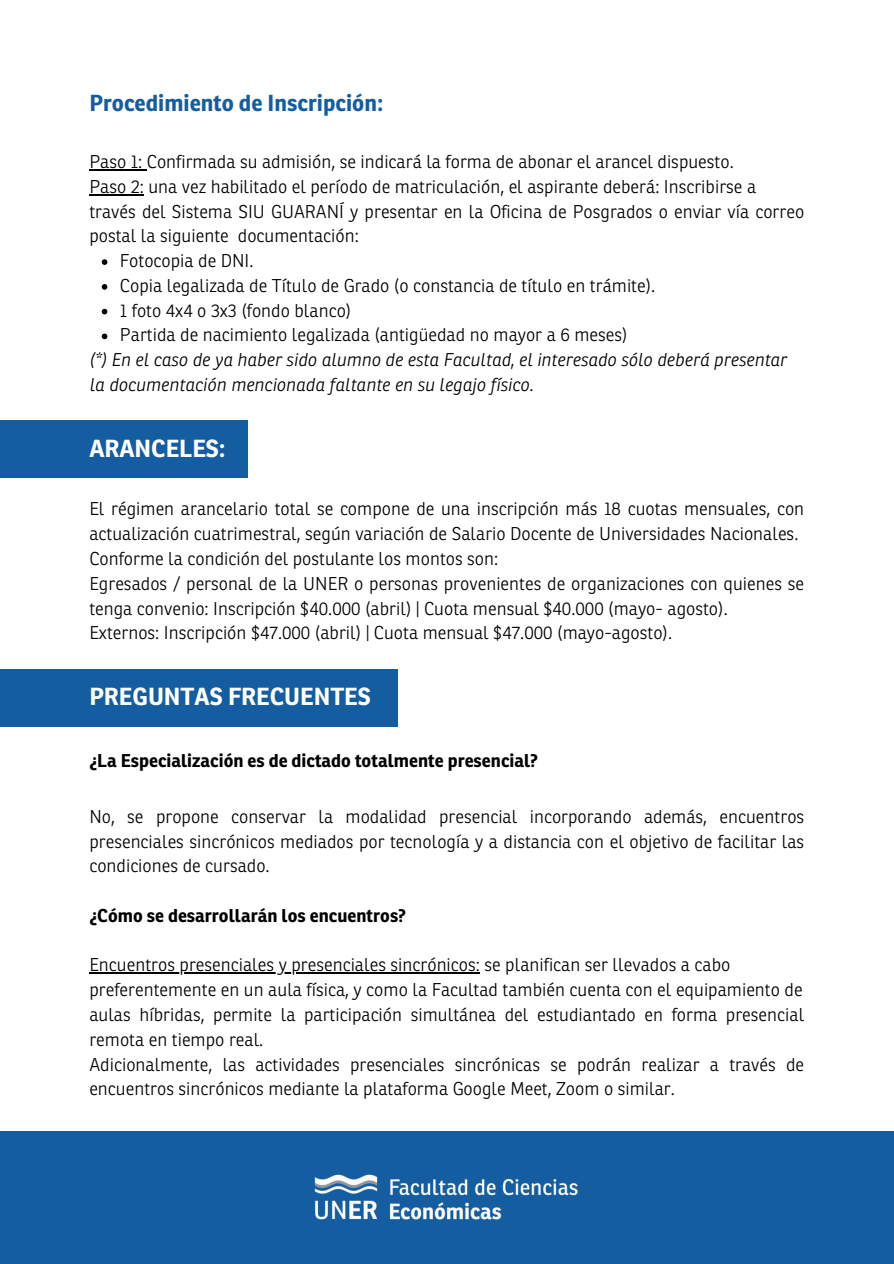
<style>
.page{position:relative;width:894px;height:1264px;background:#fff}
.page>*{position:absolute;margin:0;border:0;box-sizing:border-box;transform-origin:0 0}
.t1{font:700 24px "Ronnia";color:#fff}
.t2{font:700 22.5px "Ronnia";color:#145da0}
.t3{font:300 18px/24.8px "Ronnia";color:#000}
.t4{font:italic 300 18px/24.8px "Ronnia";color:#000}
.t5{font:700 18px "Ronnia";color:#000}
</style>
<div class="page">
<hr style="left:89px;top:169px;width:58px;height:1px;background:#000">
<hr style="left:89px;top:194px;width:55px;height:1px;background:#000">
<svg style="left:102px;top:259px;width:5px;height:6px"></svg>
<svg style="left:102px;top:284px;width:5px;height:6px"></svg>
<svg style="left:102px;top:309px;width:5px;height:5px"></svg>
<svg style="left:102px;top:333px;width:5px;height:6px"></svg>
<div style="left:0;top:1131px;width:893px;height:132px;background:#145da0"></div>
<img style="left:314px;top:1174px;width:264px;height:46px">
<hr style="left:89px;top:972px;width:391px;height:1px;background:#000">
<div style="left:0;top:669px;width:398px;height:57px;background:#145da0"></div>
<div style="left:0;top:420px;width:247px;height:58px;background:#145da0"></div>
<p class="t2" style="left:89px;top:89px;width:295px">Procedimiento de Inscripción:</p>
<p class="t3" style="left:89px;top:150px;width:645px">Paso 1: Confirmada su admisión, se indicará la forma de abonar el arancel dispuesto.</p>
<p class="t3" style="left:89px;top:175px;width:668px">Paso 2: una vez habilitado el período de matriculación, el aspirante deberá: Inscribirse a</p>
<p class="t3" style="left:89px;top:199px;width:716px">través del Sistema SIU GUARANÍ y presentar en la Oficina de Posgrados o enviar vía correo</p>
<p class="t3" style="left:89px;top:224px;width:271px">postal la siguiente documentación:</p>
<p class="t3" style="left:120px;top:249px;width:135px">Fotocopia de DNI.</p>
<p class="t3" style="left:120px;top:274px;width:536px">Copia legalizada de Título de Grado (o constancia de título en trámite).</p>
<p class="t3" style="left:120px;top:298px;width:233px">1 foto 4x4 o 3x3 (fondo blanco)</p>
<p class="t3" style="left:120px;top:323px;width:509px">Partida de nacimiento legalizada (antigüedad no mayor a 6 meses)</p>
<p class="t4" style="left:89px;top:347px;width:699px">(*) En el caso de ya haber sido alumno de esta Facultad, el interesado sólo deberá presentar la documentación mencionada faltante en su legajo físico.</p>
<h1 class="t1" style="left:89px;top:434px;width:138px">ARANCELES:</h1>
<p class="t3" style="left:89px;top:497px;width:716px">El régimen arancelario total se compone de una inscripción más 18 cuotas mensuales, con actualización cuatrimestral, según variación de Salario Docente de Universidades Nacionales.<br>Conforme la condición del postulante los montos son:<br>Egresados / personal de la UNER o personas provenientes de organizaciones con quienes se tenga convenio: Inscripción $40.000 (abril) | Cuota mensual $40.000 (mayo- agosto).<br>Externos: Inscripción $47.000 (abril) | Cuota mensual $47.000 (mayo-agosto).</p>
<h1 class="t1" style="left:89px;top:682px;width:283px">PREGUNTAS FRECUENTES</h1>
<p class="t5" style="left:89px;top:749px;width:450px">¿La Especialización es de dictado totalmente presencial?</p>
<p class="t3" style="left:89px;top:804px;width:716px;text-align:justify">No, se propone conservar la modalidad presencial incorporando además, encuentros presenciales sincrónicos mediados por tecnología y a distancia con el objetivo de facilitar las condiciones de cursado.</p>
<p class="t5" style="left:89px;top:904px;width:318px">¿Cómo se desarrollarán los encuentros?</p>
<p class="t3" style="left:89px;top:953px;width:716px">Encuentros presenciales y presenciales sincrónicos: se planifican ser llevados a cabo preferentemente en un aula física, y como la Facultad también cuenta con el equipamiento de aulas híbridas, permite la participación simultánea del estudiantado en forma presencial remota en tiempo real.<br>Adicionalmente, las actividades presenciales sincrónicas se podrán realizar a través de encuentros sincrónicos mediante la plataforma Google Meet, Zoom o similar.</p>
</div>
